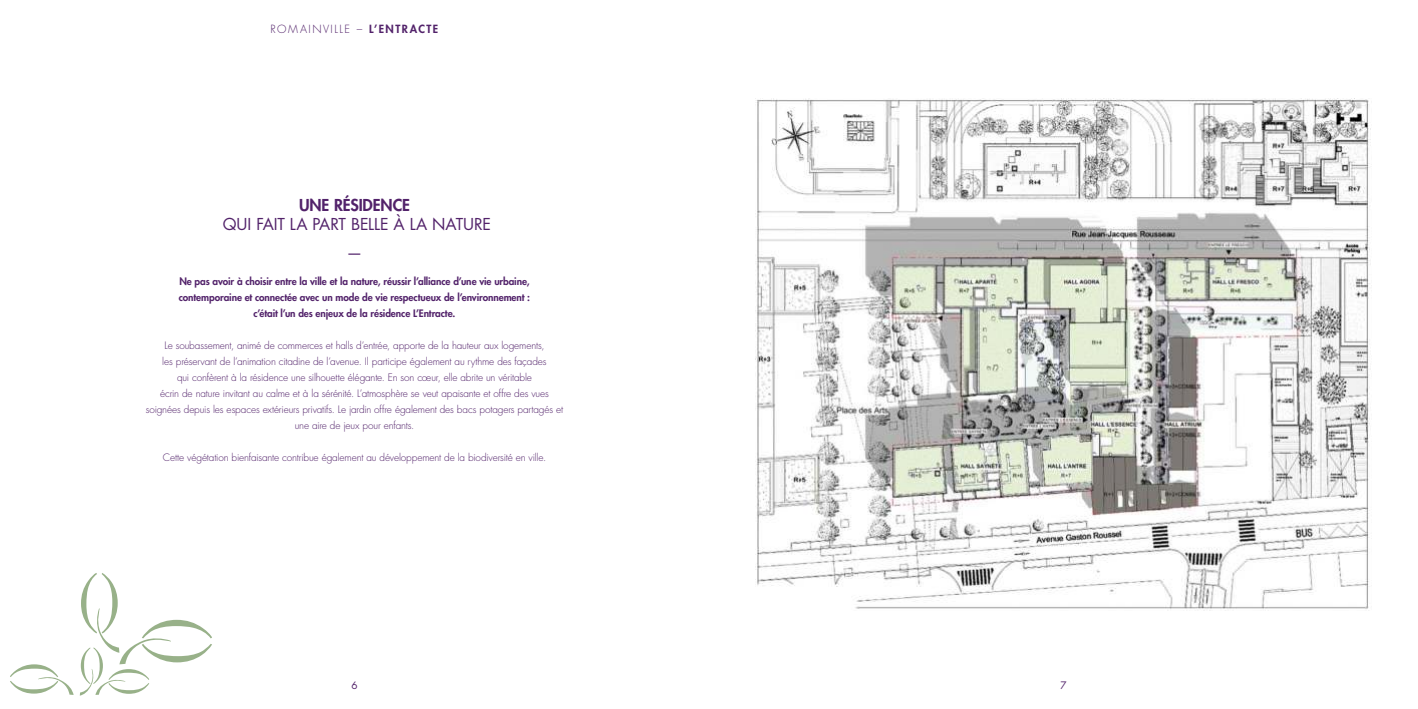
<style>
.page{position:relative;width:1418px;height:709px;background:#fff}
.page>*{position:absolute;margin:0;border:0;box-sizing:border-box;transform-origin:0 0}
.t1{font:16px/28px "Futura Std";letter-spacing:-.005em;color:#52226a;text-align:center}
.t2{font:800 16px "Futura Std";letter-spacing:-.005em;color:#52226a}
.t3{font:300 11px "Futura Std";letter-spacing:.135em;color:#52226a}
.t4{font:300 10px/16px "Futura Std";letter-spacing:-.015em;color:#52226a;text-align:center}
.t5{font:800 10px/16px "Futura Std";letter-spacing:-.01em;color:#52226a;text-align:center}
.t6{font:10px "Futura Std";color:#52226a}
.s1{font-weight:800}
</style>
<div class="page">
<svg style="left:10px;top:664px;width:64px;height:31px"></svg>
<svg style="left:80px;top:573px;width:132px;height:122px"></svg>
<img style="left:755px;top:98px;width:616px;height:511px">
<p class="t3" style="left:271px;top:22px;width:169px">ROMAINVILLE – <span class="s1">L’ENTRACTE</span></p>
<h1 class="t2" style="left:299px;top:194px;width:112px">UNE RÉSIDENCE</h1>
<h1 class="t1" style="left:223px;top:210px;width:270px">QUI FAIT LA PART BELLE À LA NATURE —</h1>
<p class="t5" style="left:179px;top:273px;width:353px">Ne pas avoir à choisir entre la ville et la nature, réussir l’alliance d’une vie urbaine, contemporaine et connectée avec un mode de vie respectueux de l’environnement : c’était l’un des enjeux de la résidence L’Entracte.</p>
<p class="t4" style="left:146px;top:338px;width:419px">Le soubassement, animé de commerces et halls d’entrée, apporte de la hauteur aux logements,<br>les préservant de l’animation citadine de l’avenue. Il participe également au rythme des façades<br>qui confèrent à la résidence une silhouette élégante. En son cœur, elle abrite un véritable<br>écrin de nature invitant au calme et à la sérénité. L’atmosphère se veut apaisante et offre des vues soignées depuis les espaces extérieurs privatifs. Le jardin offre également des bacs potagers partagés et une aire de jeux pour enfants.</p>
<p class="t4" style="left:163px;top:450px;width:385px">Cette végétation bienfaisante contribue également au développement de la biodiversité en ville.</p>
<p class="t6" style="left:351px;top:679px;width:8px">6</p>
<p class="t6" style="left:1060px;top:679px;width:8px">7</p>
</div>
